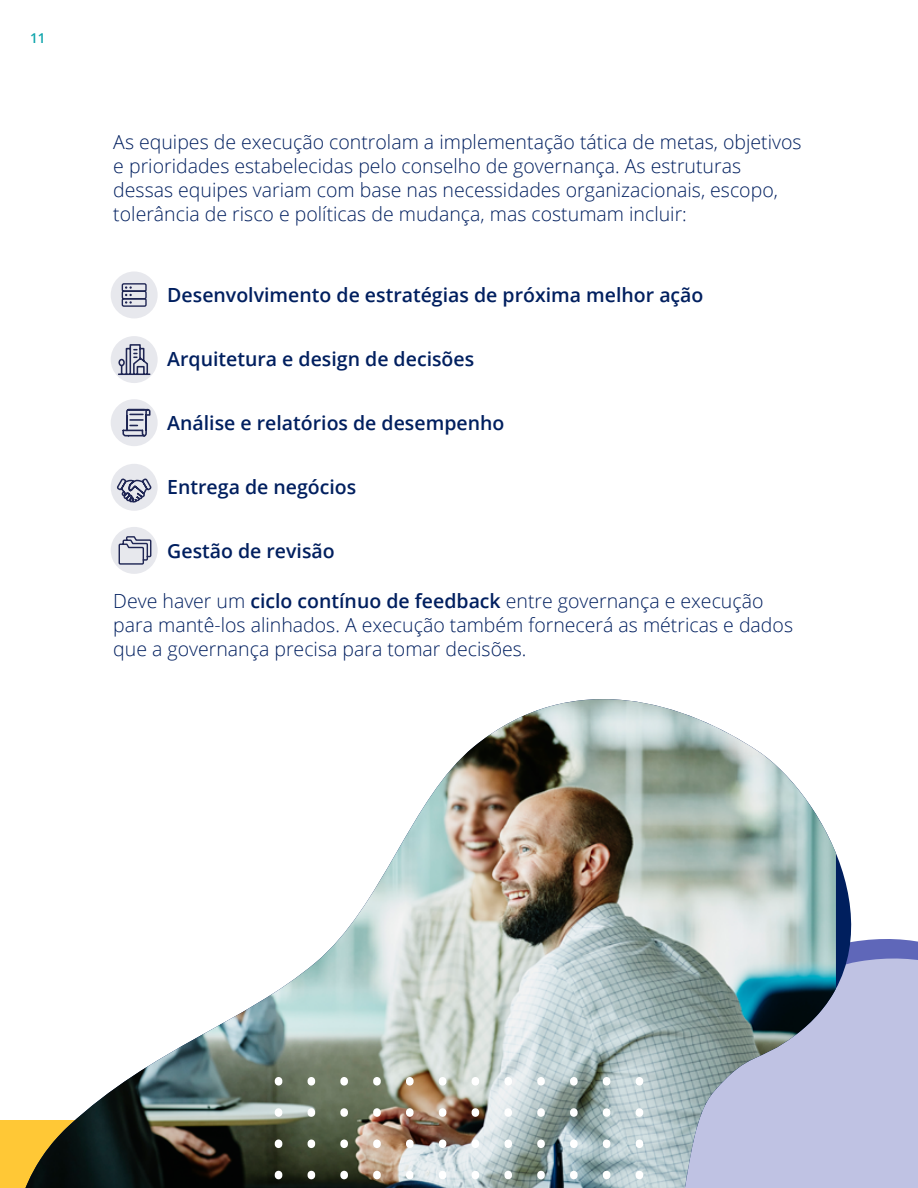
<style>
.page{position:relative;width:918px;height:1188px;background:#fff}
.page>*{position:absolute;margin:0;border:0;box-sizing:border-box;transform-origin:0 0}
.t1{font:300 19.5px/24px "Open Sans";color:#001f5f}
.t2{font:600 19.5px "Open Sans";color:#001f5f}
.t3{font:600 13.5px "Open Sans";color:#10a5ac}
.s1{font-weight:600}
</style>
<div class="page">
<svg style="left:0;top:853px;width:909px;height:335px;fill:#bfc2e3"></svg>
<img style="left:25px;top:699px;width:811px;height:489px">
<svg style="left:275px;top:1077px;width:7px;height:111px"></svg>
<svg style="left:308px;top:1077px;width:7px;height:111px"></svg>
<svg style="left:340px;top:1077px;width:8px;height:111px"></svg>
<svg style="left:373px;top:1077px;width:8px;height:111px"></svg>
<svg style="left:406px;top:1077px;width:8px;height:111px"></svg>
<svg style="left:439px;top:1077px;width:7px;height:111px"></svg>
<svg style="left:472px;top:1077px;width:7px;height:111px"></svg>
<svg style="left:504px;top:1077px;width:8px;height:111px"></svg>
<svg style="left:537px;top:1077px;width:8px;height:111px"></svg>
<svg style="left:570px;top:1077px;width:8px;height:111px"></svg>
<svg style="left:603px;top:1077px;width:7px;height:111px"></svg>
<svg style="left:636px;top:1077px;width:7px;height:111px"></svg>
<div style="left:111px;top:271px;width:47px;height:47px;background:#e7e8ed;border-radius:50%"></div>
<svg style="left:121px;top:283px;width:26px;height:24px"></svg>
<div style="left:111px;top:336px;width:47px;height:47px;background:#e7e8ed;border-radius:50%"></div>
<svg style="left:117px;top:344px;width:34px;height:31px"></svg>
<div style="left:111px;top:399px;width:47px;height:47px;background:#e7e8ed;border-radius:50%"></div>
<svg style="left:122px;top:408px;width:29px;height:29px"></svg>
<div style="left:111px;top:464px;width:47px;height:47px;background:#e7e8ed;border-radius:50%"></div>
<svg style="left:116px;top:478px;width:37px;height:27px"></svg>
<div style="left:111px;top:527px;width:47px;height:47px;background:#e7e8ed;border-radius:50%"></div>
<svg style="left:118px;top:536px;width:34px;height:29px"></svg>
<p class="t3" style="left:30px;top:29px;width:17px">11</p>
<p class="t1" style="left:113px;top:129px;width:690px">As equipes de execução controlam a implementação tática de metas, objetivos e prioridades estabelecidas pelo conselho de governança. As estruturas dessas equipes variam com base nas necessidades organizacionais, escopo, tolerância de risco e políticas de mudança, mas costumam incluir:</p>
<p class="t2" style="left:167px;top:282px;width:538px">Desenvolvimento de estratégias de próxima melhor ação</p>
<p class="t2" style="left:167px;top:346px;width:308px">Arquitetura e design de decisões</p>
<p class="t2" style="left:167px;top:410px;width:339px">Análise e relatórios de desempenho</p>
<p class="t2" style="left:167px;top:474px;width:191px">Entrega de negócios</p>
<p class="t2" style="left:167px;top:538px;width:169px">Gestão de revisão</p>
<p class="t1" style="left:113px;top:588px;width:681px">Deve haver um <span class="s1">ciclo contínuo de feedback</span> entre governança e execução para mantê-los alinhados. A execução também fornecerá as métricas e dados que a governança precisa para tomar decisões.</p>
</div>
